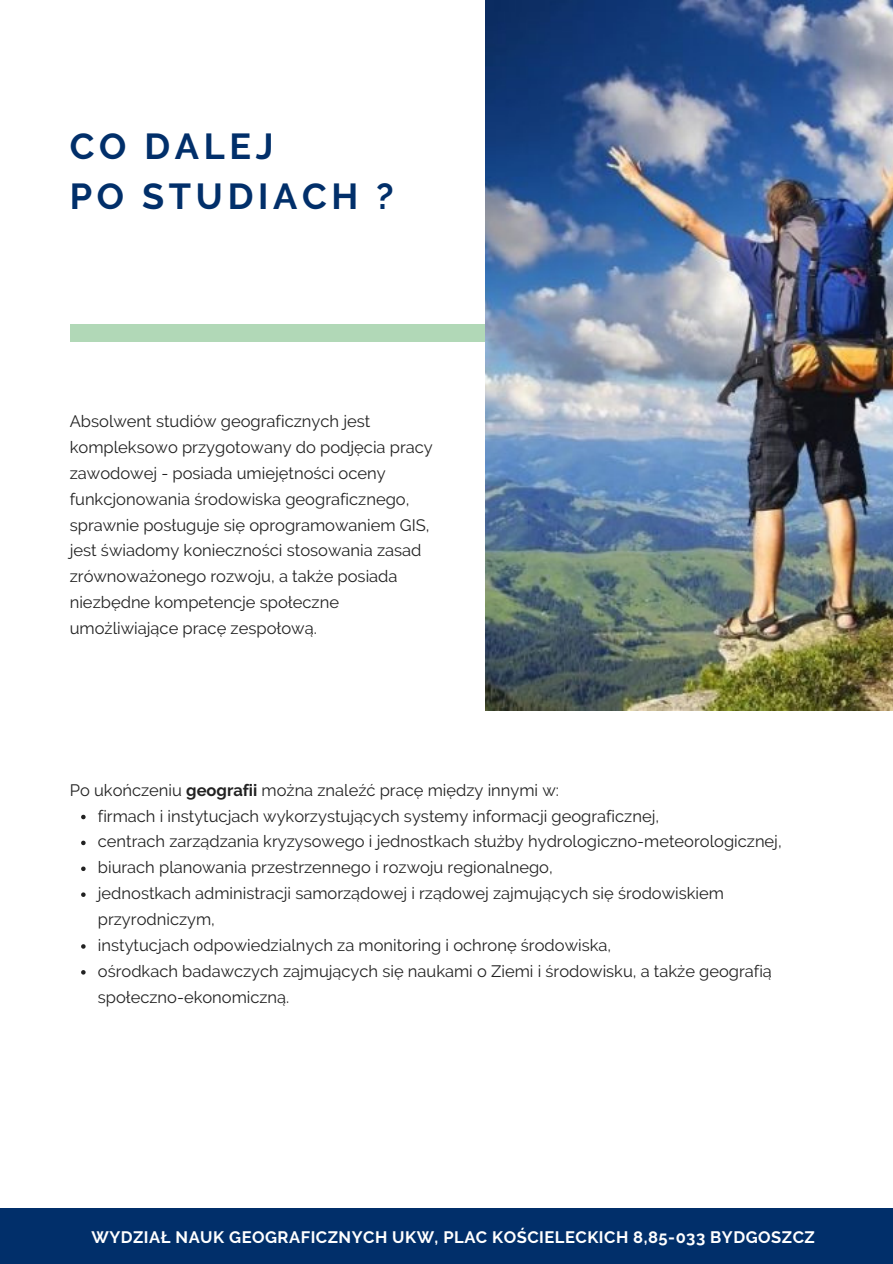
<style>
.page{position:relative;width:893px;height:1264px;background:#fff}
.page>*{position:absolute;margin:0;border:0;box-sizing:border-box;transform-origin:0 0}
.t1{font:700 36px/49.5px "Raleway";letter-spacing:.13em;color:#012f6a}
.t2{font:16.5px/25.8px "Raleway";color:#222}
.t3{font:700 16.5px "Raleway";letter-spacing:.03em;color:#fff}
.s1{font-weight:700}
</style>
<div class="page">
<div style="left:70px;top:324px;width:822px;height:17px;background:#b1d8b7"></div>
<img style="left:485px;top:0;width:407px;height:710px">
<div style="left:0;top:1208px;width:892px;height:55px;background:#012f6a"></div>
<svg style="left:81px;top:814px;width:5px;height:5px"></svg>
<svg style="left:81px;top:840px;width:5px;height:5px"></svg>
<svg style="left:81px;top:866px;width:5px;height:5px"></svg>
<svg style="left:81px;top:892px;width:5px;height:4px"></svg>
<svg style="left:81px;top:944px;width:5px;height:4px"></svg>
<svg style="left:81px;top:970px;width:5px;height:4px"></svg>
<p class="t1" style="left:70px;top:122px;width:325px">CO DALEJ<br>PO STUDIACH ?</p>
<p class="t2" style="left:70px;top:408px;width:364px">Absolwent studiów geograficznych jest kompleksowo przygotowany do podjęcia pracy zawodowej - posiada umiejętności oceny funkcjonowania środowiska geograficznego, sprawnie posługuje się oprogramowaniem GIS, jest świadomy konieczności stosowania zasad zrównoważonego rozwoju, a także posiada niezbędne kompetencje społeczne umożliwiające pracę zespołową.</p>
<p class="t2" style="left:70px;top:777px;width:490px">Po ukończeniu <span class="s1">geografii</span> można znaleźć pracę między innymi w:</p>
<p class="t2" style="left:98px;top:802px;width:562px">firmach i instytucjach wykorzystujących systemy informacji geograficznej,</p>
<p class="t2" style="left:98px;top:828px;width:685px">centrach zarządzania kryzysowego i jednostkach służby hydrologiczno-meteorologicznej,</p>
<p class="t2" style="left:98px;top:854px;width:456px">biurach planowania przestrzennego i rozwoju regionalnego,</p>
<p class="t2" style="left:98px;top:880px;width:627px">jednostkach administracji samorządowej i rządowej zajmujących się środowiskiem przyrodniczym,</p>
<p class="t2" style="left:98px;top:932px;width:514px">instytucjach odpowiedzialnych za monitoring i ochronę środowiska,</p>
<p class="t2" style="left:98px;top:958px;width:675px">ośrodkach badawczych zajmujących się naukami o Ziemi i środowisku, a także geografią społeczno-ekonomiczną.</p>
<p class="t3" style="left:91px;top:1227px;width:724px">WYDZIAŁ NAUK GEOGRAFICZNYCH UKW, PLAC KOŚCIELECKICH 8,85-033 BYDGOSZCZ</p>
</div>
